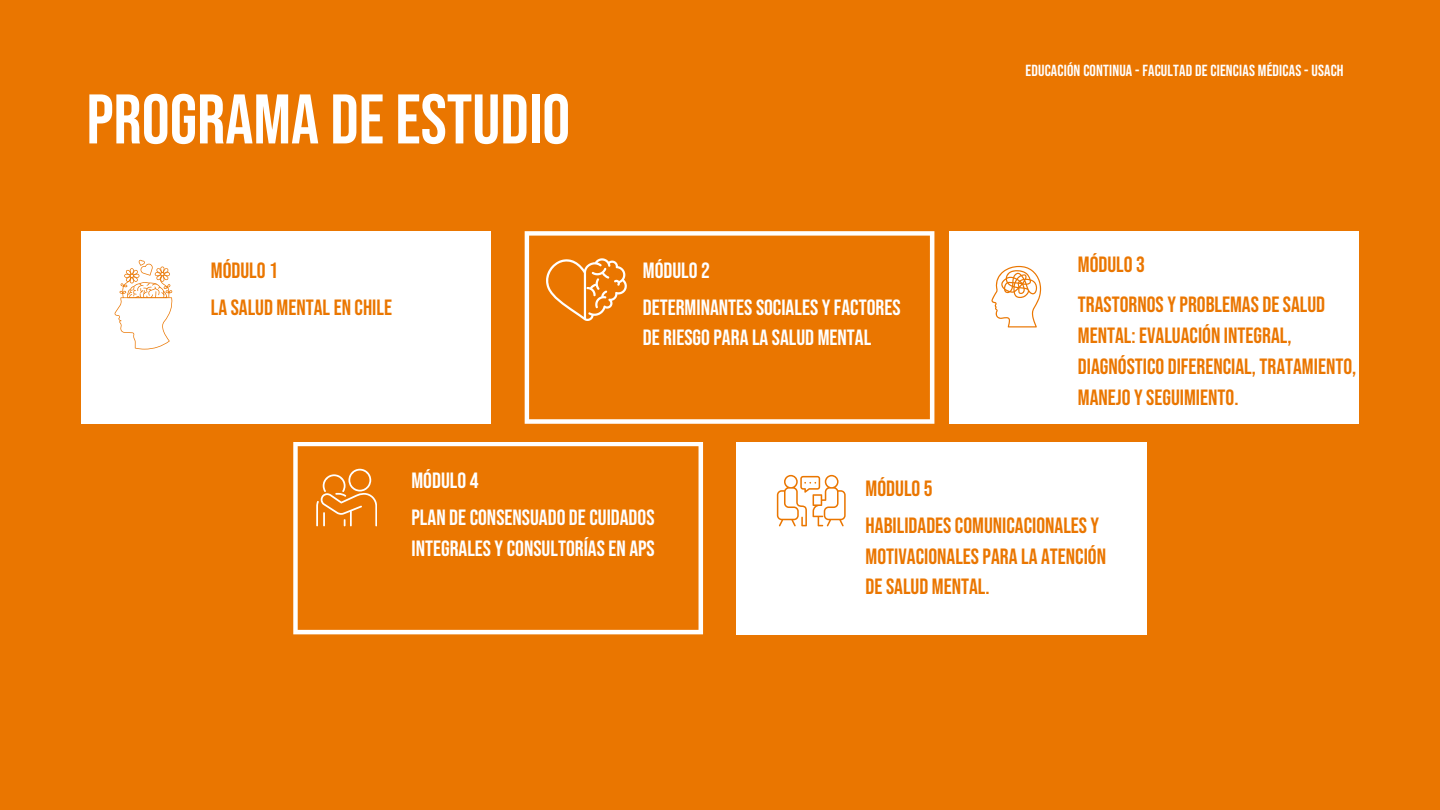
<style>
.page{position:relative;width:1440px;height:810px;background:#ea7600}
.page>*{position:absolute;margin:0;border:0;box-sizing:border-box;transform-origin:0 0}
.t1{font:70px "Bebas Neue";color:#fff}
.t2{font:22px/30.8px "Bebas Neue";color:#ea7600}
.t3{font:22px/30.8px "Bebas Neue";color:#fff}
.t4{font:16px "Bebas Neue";letter-spacing:.01em;color:#fff}
</style>
<div class="page">
<svg style="left:525px;top:231px;width:409px;height:193px"></svg>
<div style="left:81px;top:231px;width:410px;height:193px;background:#fff"></div>
<div style="left:737px;top:442px;width:410px;height:192px;background:#fff"></div>
<svg style="left:293px;top:442px;width:410px;height:192px"></svg>
<div style="left:949px;top:231px;width:410px;height:193px;background:#fff"></div>
<svg style="left:777px;top:475px;width:69px;height:51px"></svg>
<svg style="left:316px;top:469px;width:61px;height:57px"></svg>
<svg style="left:991px;top:266px;width:50px;height:61px"></svg>
<svg style="left:545px;top:258px;width:82px;height:63px"></svg>
<svg style="left:115px;top:260px;width:57px;height:89px"></svg>
<h1 class="t1" style="left:87px;top:80px;width:485px">PROGRAMA DE ESTUDIO</h1>
<p class="t2" style="left:211px;top:256px;width:69px">MÓDULO 1</p>
<p class="t2" style="left:211px;top:293px;width:183px">LA SALUD MENTAL EN CHILE</p>
<h2 class="t3" style="left:411px;top:466px;width:69px">MÓDULO 4</h2>
<h2 class="t3" style="left:643px;top:256px;width:69px">MÓDULO 2</h2>
<h2 class="t3" style="left:643px;top:293px;width:259px">DETERMINANTES SOCIALES Y FACTORES<br>DE RIESGO PARA LA SALUD MENTAL</h2>
<p class="t2" style="left:866px;top:474px;width:69px">MÓDULO 5</p>
<h2 class="t4" style="left:1025px;top:61px;width:320px">EDUCACIÓN CONTINUA - FACULTAD DE CIENCIAS MÉDICAS - USACH</h2>
<h2 class="t2" style="left:1078px;top:250px;width:69px">MÓDULO 3</h2>
<p class="t2" style="left:1078px;top:290px;width:280px">TRASTORNOS Y PROBLEMAS DE SALUD<br>MENTAL: EVALUACIÓN INTEGRAL,<br>DIAGNÓSTICO DIFERENCIAL, TRATAMIENTO,<br>MANEJO Y SEGUIMIENTO.</p>
<p class="t3" style="left:411px;top:503px;width:245px">PLAN DE CONSENSUADO DE CUIDADOS<br>INTEGRALES Y CONSULTORÍAS EN APS</p>
<h2 class="t2" style="left:866px;top:511px;width:242px">HABILIDADES COMUNICACIONALES Y<br>MOTIVACIONALES PARA LA ATENCIÓN<br>DE SALUD MENTAL.</h2>
</div>
